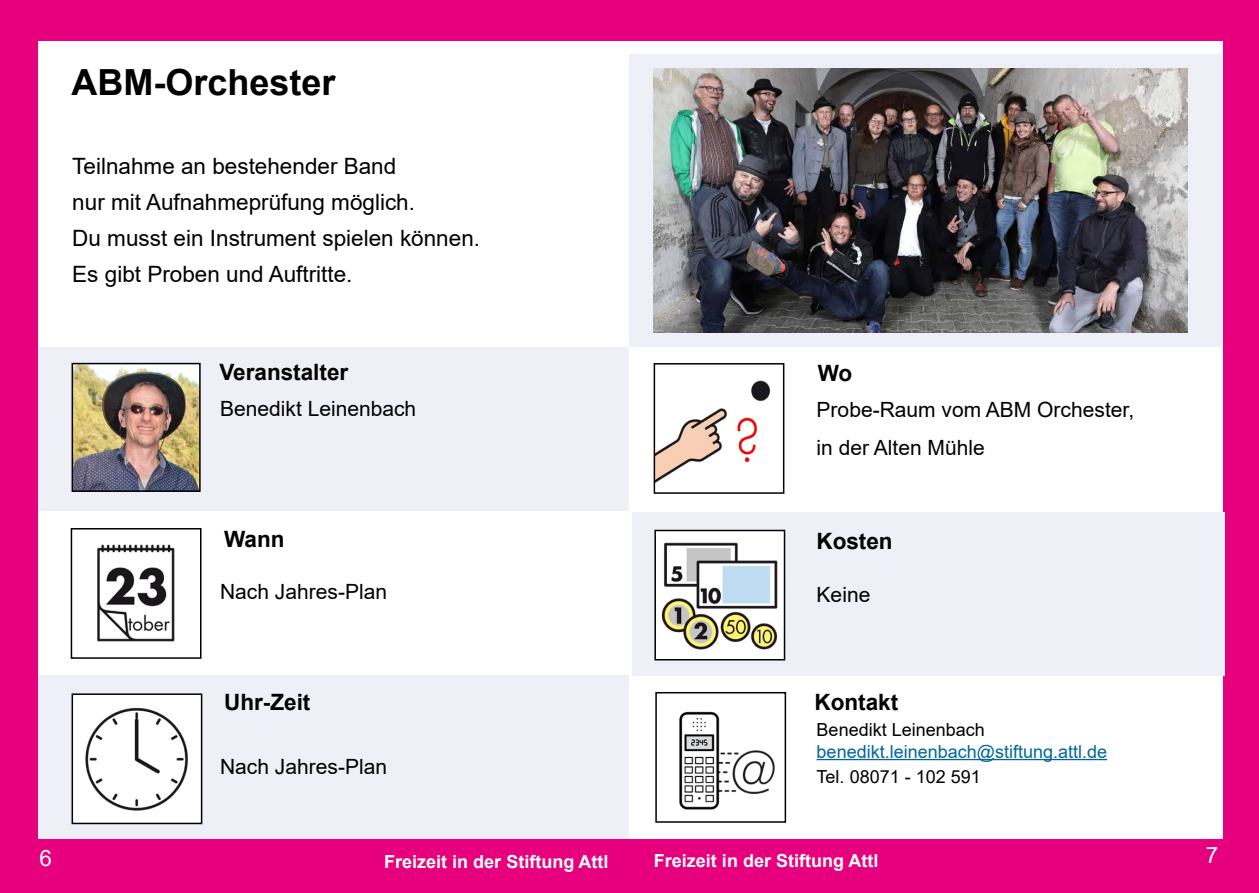
<style>
.page{position:relative;width:1259px;height:893px;background:#e6007d}
.page>*{position:absolute;margin:0;border:0;box-sizing:border-box;transform-origin:0 0}
.t1{font:700 36px "Arial";color:#000}
.t2{font:22.5px/36px "Arial";color:#000}
.t3{font:700 22.5px "Arial";color:#000}
.t4{font:22.5px "Arial";color:#fff}
.t5{font:21px/37.5px "Arial";color:#000}
.t6{font:700 18px "Arial";color:#fff}
.t7{font:18px "Arial";color:#00659e}
.t8{font:18px "Arial";color:#000}
</style>
<div class="page">
<div style="left:38px;top:41px;width:1184px;height:797px;background:#fff"></div>
<div style="left:38px;top:348px;width:591px;height:163px;background:#efeff7"></div>
<div style="left:632px;top:512px;width:593px;height:163px;background:#efeff7"></div>
<div style="left:629px;top:54px;width:592px;height:293px;background:#efeff7"></div>
<div style="left:38px;top:676px;width:591px;height:163px;background:#efeff7"></div>
<img style="left:656px;top:380px;width:115px;height:102px">
<div style="left:653px;top:363px;width:131px;height:131px;border:2px solid #000"></div>
<img style="left:97px;top:545px;width:78px;height:96px">
<div style="left:71px;top:528px;width:130px;height:131px;border:2px solid #000"></div>
<div style="left:655px;top:530px;width:129px;height:130px;background:#fff"></div>
<img style="left:661px;top:542px;width:117px;height:107px">
<div style="left:654px;top:530px;width:131px;height:130px;border:2px solid #000"></div>
<div style="left:72px;top:694px;width:130px;height:129px;background:#fff"></div>
<img style="left:85px;top:707px;width:103px;height:104px">
<div style="left:72px;top:693px;width:130px;height:131px;border:2px solid #000"></div>
<img style="left:726px;top:750px;width:49px;height:44px">
<div style="left:655px;top:692px;width:131px;height:131px;border:2px solid #000"></div>
<img style="left:655px;top:710px;width:71px;height:101px">
<img style="left:75px;top:366px;width:123px;height:123px">
<div style="left:72px;top:363px;width:129px;height:129px;border:2px solid #000"></div>
<img style="left:654px;top:68px;width:533px;height:265px">
<hr style="left:816px;top:759px;width:291px;height:1px;background:#00659e">
<h1 class="t1" style="left:71px;top:57px;width:266px">ABM-Orchester</h1>
<p class="t2" style="left:72px;top:148px;width:409px">Teilnahme an bestehender Band<br>nur mit Aufnahmeprüfung möglich.<br>Du musst ein Instrument spielen können.<br>Es gibt Proben und Auftritte.</p>
<p class="t3" style="left:219px;top:356px;width:130px">Veranstalter</p>
<p class="t3" style="left:817px;top:358px;width:36px">Wo</p>
<p class="t5" style="left:220px;top:390px;width:198px">Benedikt Leinenbach</p>
<p class="t5" style="left:816px;top:391px;width:319px">Probe-Raum vom ABM Orchester, in der Alten Mühle</p>
<p class="t3" style="left:224px;top:523px;width:62px">Wann</p>
<p class="t3" style="left:816px;top:525px;width:78px">Kosten</p>
<p class="t5" style="left:220px;top:572px;width:168px">Nach Jahres-Plan</p>
<p class="t5" style="left:816px;top:576px;width:55px">Keine</p>
<p class="t3" style="left:224px;top:686px;width:88px">Uhr-Zeit</p>
<p class="t3" style="left:814px;top:686px;width:85px">Kontakt</p>
<p class="t5" style="left:220px;top:748px;width:168px">Nach Jahres-Plan</p>
<p class="t8" style="left:816px;top:717px;width:170px">Benedikt Leinenbach</p>
<p class="t7" style="left:816px;top:739px;width:292px">benedikt.leinenbach@stiftung.attl.de</p>
<p class="t8" style="left:816px;top:764px;width:166px">Tel. 08071 - 102 591</p>
<p class="t4" style="left:39px;top:843px;width:14px">6</p>
<p class="t6" style="left:384px;top:849px;width:226px">Freizeit in der Stiftung Attl</p>
<p class="t6" style="left:654px;top:848px;width:226px">Freizeit in der Stiftung Attl</p>
<p class="t4" style="left:1205px;top:839px;width:14px">7</p>
</div>
